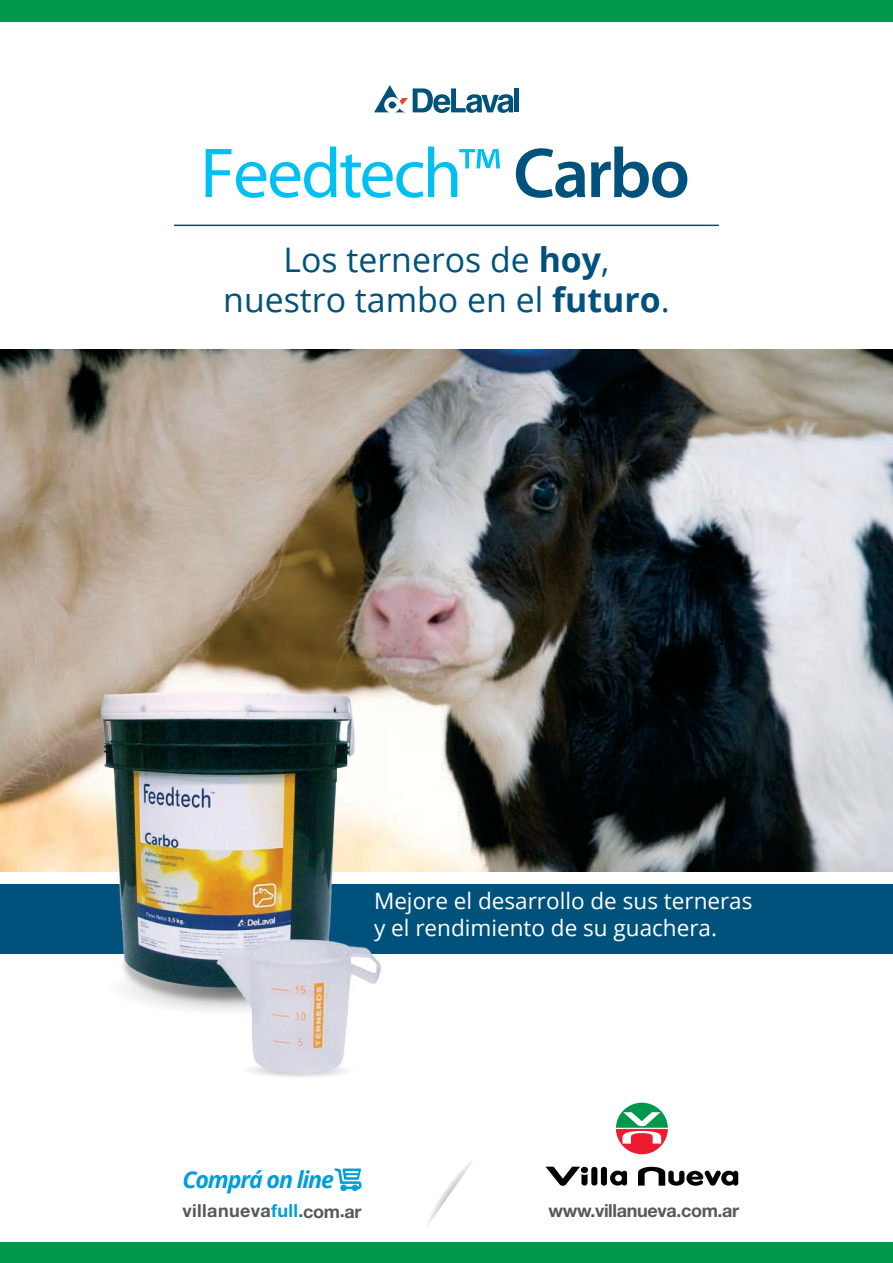
<style>
.page{position:relative;width:893px;height:1263px;background:#fff}
.page>*{position:absolute;margin:0;border:0;box-sizing:border-box;transform-origin:0 0}
.t1{font:33.9px/40.5px "Open Sans";color:#00527c;text-align:center}
.t2{font:italic 700 23.25px "Open Sans";letter-spacing:-.05em;color:#009edb}
.t3{font:22.5px/27px "Open Sans";color:#fff}
.t4{font:700 18px "Helvetica Neue LT Std";letter-spacing:.02em;color:#58595b}
.t5{font:700 18px "Helvetica Neue LT Std";letter-spacing:-.02em;color:#58595b}
.s1{font-weight:700}
.s2{color:#009edb}
</style>
<div class="page">
<img style="left:0;top:350px;width:893px;height:522px">
<svg style="left:206px;top:146px;width:294px;height:52px"></svg>
<svg style="left:516px;top:148px;width:69px;height:50px"></svg>
<svg style="left:591px;top:146px;width:96px;height:52px"></svg>
<div style="left:0;top:0;width:893px;height:21px;background:#00984a"></div>
<div style="left:0;top:1242px;width:893px;height:21px;background:#00984a"></div>
<div style="left:0;top:884px;width:893px;height:69px;background:#00527c"></div>
<div style="left:514px;top:89px;width:5px;height:23px;background:#00527a"></div>
<svg style="left:374px;top:85px;width:139px;height:28px"></svg>
<hr style="left:174px;top:225px;width:545px;height:1px;background:#00527a">
<img style="left:72px;top:953px;width:131px;height:57px">
<img style="left:91px;top:681px;width:274px;height:311px">
<svg style="left:616px;top:1103px;width:52px;height:51px"></svg>
<svg style="left:546px;top:1167px;width:81px;height:19px"></svg>
<svg style="left:638px;top:1167px;width:100px;height:19px"></svg>
<svg style="left:428px;top:1162px;width:44px;height:62px"></svg>
<svg style="left:334px;top:1168px;width:27px;height:23px"></svg>
<img style="left:203px;top:907px;width:194px;height:170px">
<h1 class="t1" style="left:223px;top:238px;width:448px">Los terneros de <span class="s1">hoy</span>, nuestro tambo en el <span class="s1">futuro</span>.</h1>
<p class="t3" style="left:374px;top:887px;width:380px">Mejore el desarrollo de sus terneras y el rendimiento de su guachera.</p>
<p class="t2" style="left:182px;top:1163px;width:153px">Comprá on line</p>
<p class="t4" style="left:183px;top:1200px;width:180px">villanueva<span class="s2">full</span>.com.ar</p>
<p class="t5" style="left:548px;top:1200px;width:192px">www.villanueva.com.ar</p>
</div>
